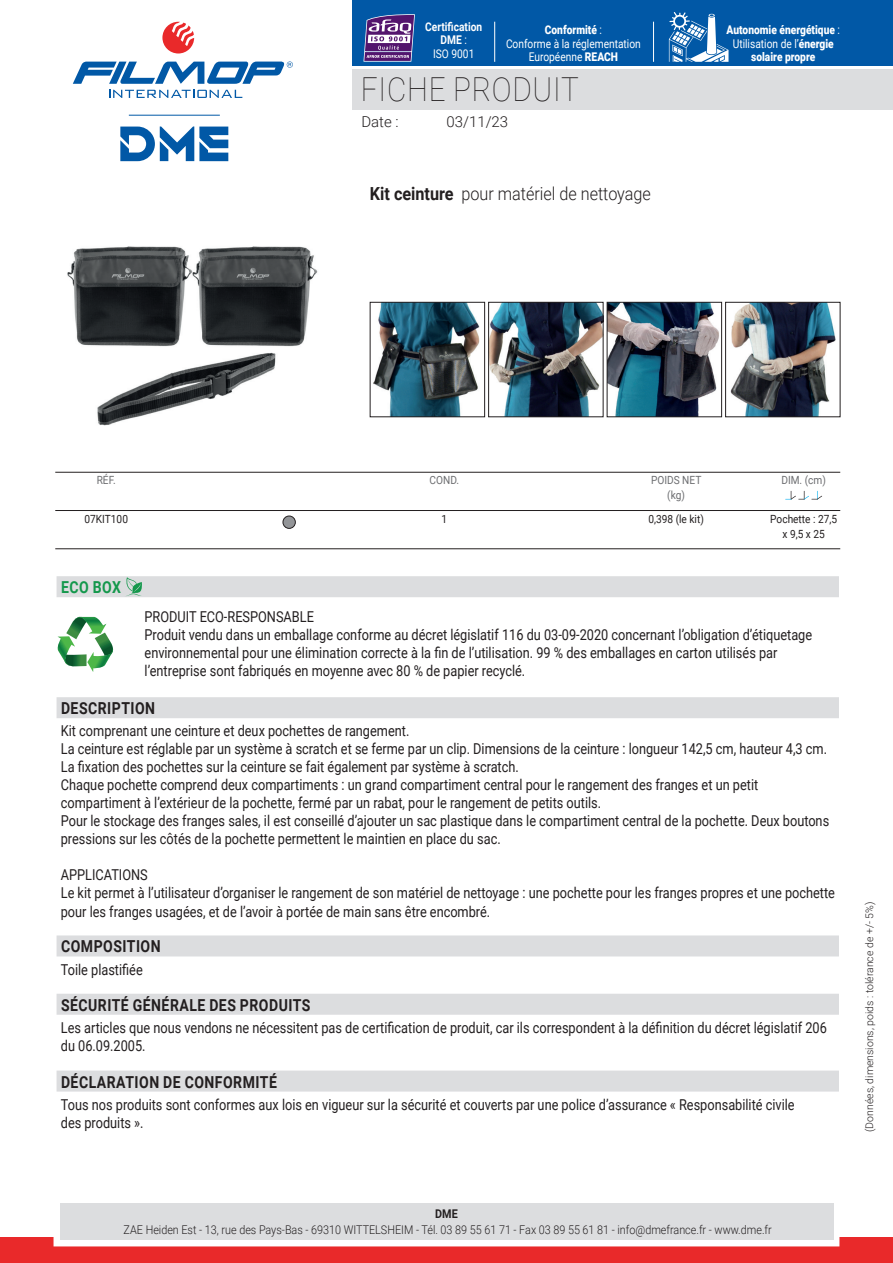
<style>
.page{position:relative;width:893px;height:1263px;background:#fff}
.page>*{position:absolute;margin:0;border:0;box-sizing:border-box;transform-origin:0 0}
.t1{font:100 33px "Roboto";letter-spacing:.025em;color:#231f20;scale:.9 1}
.t2{font:300 18px "Roboto";color:#231f20;scale:.9 1}
.t3{font:700 16.5px "Roboto";letter-spacing:.035em;color:#231f20;scale:.85 1}
.t4{font:700 16.5px "Roboto";letter-spacing:.035em;color:#14984c;scale:.85 1}
.t5{font:15px/18px "Roboto";color:#231f20;scale:.85 1}
.t6{font:300 15px "Roboto";color:#231f20}
.t7{font:300 12px "Roboto";color:#231f20;scale:.9 1}
.t8{font:900 12px/13.5px "Roboto";color:#fff;text-align:center;scale:.85 1}
.t9{font:12px/13.5px "Roboto";color:#fff;text-align:center;scale:.85 1}
.t10{font:700 12px/13.5px "Roboto";color:#fff;text-align:center;scale:.85 1}
.t11{font:700 12px "Roboto";color:#231f20;scale:.9 1}
.t12{font:11.25px/15px "Roboto";color:#231f20;text-align:center;scale:.9 1}
.t13{font:11.25px/15px "Roboto";color:#6c6d70;text-align:center;scale:.9 1}
.t14{font:300 10.5px "Roboto";color:#231f20}
.s1{font-weight:400}
.s2{font-weight:900}
.s3{font-weight:700}
</style>
<div class="page">
<div style="left:353px;top:69px;width:540px;height:40px;background:#dcdddf"></div>
<svg style="left:109px;top:90px;width:133px;height:8px"></svg>
<svg style="left:162px;top:22px;width:32px;height:32px"></svg>
<svg style="left:73px;top:61px;width:220px;height:23px"></svg>
<div style="left:353px;top:0;width:540px;height:66px;background:#0158a6"></div>
<div style="left:0;top:1237px;width:893px;height:26px;background:#e9292a"></div>
<div style="left:54px;top:1197px;width:785px;height:49px;border:12px solid #fff"></div>
<div style="left:60px;top:1203px;width:773px;height:37px;background:#dcdddf"></div>
<svg style="left:120px;top:126px;width:108px;height:35px"></svg>
<hr style="left:129px;top:115px;width:91px;height:1px;background:#0158a6">
<hr style="left:653px;top:22px;width:1px;height:40px;background:#fff">
<hr style="left:494px;top:22px;width:1px;height:40px;background:#fff">
<svg style="left:669px;top:12px;width:59px;height:50px"></svg>
<svg style="left:363px;top:14px;width:52px;height:48px;background:#7a619e"></svg>
<hr style="left:365px;top:51px;width:46px;height:1px;background:#fff">
<img style="left:67px;top:246px;width:251px;height:180px">
<img style="left:373px;top:304px;width:107px;height:111px">
<div style="left:370px;top:302px;width:115px;height:115px;border:1px solid #231f20"></div>
<img style="left:490px;top:304px;width:111px;height:111px">
<div style="left:488px;top:302px;width:115px;height:115px;border:1px solid #231f20"></div>
<img style="left:609px;top:304px;width:110px;height:111px">
<div style="left:607px;top:302px;width:115px;height:115px;border:1px solid #231f20"></div>
<img style="left:730px;top:304px;width:106px;height:111px">
<div style="left:725px;top:302px;width:115px;height:115px;border:1px solid #231f20"></div>
<div style="left:57px;top:576px;width:782px;height:21px;background:#dcdddf"></div>
<svg style="left:126px;top:577px;width:16px;height:19px"></svg>
<svg style="left:57px;top:616px;width:57px;height:56px"></svg>
<div style="left:57px;top:697px;width:782px;height:21px;background:#dcdddf"></div>
<div style="left:57px;top:935px;width:782px;height:21px;background:#dcdddf"></div>
<div style="left:57px;top:994px;width:782px;height:21px;background:#dcdddf"></div>
<div style="left:57px;top:1070px;width:782px;height:21px;background:#dcdddf"></div>
<hr style="left:55px;top:472px;width:785px;height:1px;background:#231f20">
<hr style="left:55px;top:548px;width:785px;height:1px;background:#231f20">
<hr style="left:55px;top:510px;width:785px;height:1px;background:#231f20">
<div style="left:283px;top:516px;width:12px;height:12px;background:#939598;border-radius:50%"></div>
<div style="left:283px;top:516px;width:12px;height:12px;border:1px solid #231f20;border-radius:50%"></div>
<svg style="left:785px;top:491px;width:37px;height:9px"></svg>
<p class="t10" style="left:425px;top:19px;width:68px">Certification<br>DME <span class="s1">:<br>ISO 9001</span></p>
<p class="t8" style="left:727px;top:23px;width:135px">Autonomie énergétique <span class="s1">:<br>Utilisation de l’</span>énergie solaire propre</p>
<p class="t9" style="left:506px;top:23px;width:160px"><span class="s2">Conformité</span> :<br>Conforme à la réglementation<br>Européenne <span class="s2">REACH</span></p>
<h1 class="t1" style="left:361px;top:66px;width:244px">FICHE PRODUIT</h1>
<p class="t6" style="left:361px;top:111px;width:39px">Date :</p>
<p class="t6" style="left:446px;top:111px;width:63px">03/11/23</p>
<p class="t2" style="left:370px;top:181px;width:314px"><span class="s3">Kit ceinture</span> pour matériel de nettoyage</p>
<p class="t13" style="left:97px;top:473px;width:23px">RÉF.</p>
<p class="t12" style="left:85px;top:511px;width:50px">07KIT100</p>
<p class="t4" style="left:61px;top:576px;width:72px">ECO BOX</p>
<p class="t13" style="left:430px;top:473px;width:34px">COND.</p>
<p class="t12" style="left:441px;top:511px;width:8px">1</p>
<p class="t13" style="left:651px;top:473px;width:57px">POIDS NET (kg)</p>
<p class="t12" style="left:648px;top:511px;width:63px">0,398 (le kit)</p>
<p class="t13" style="left:781px;top:473px;width:51px">DIM. (cm)</p>
<p class="t12" style="left:770px;top:511px;width:76px">Pochette : 27,5 x 9,5 x 25</p>
<p class="t5" style="left:145px;top:607px;width:787px">PRODUIT ECO-RESPONSABLE<br>Produit vendu dans un emballage conforme au décret législatif 116 du 03-09-2020 concernant l’obligation d’étiquetage environnemental pour une élimination correcte à la fin de l’utilisation. 99 % des emballages en carton utilisés par l’entreprise sont fabriqués en moyenne avec 80 % de papier recyclé.</p>
<p class="t3" style="left:61px;top:697px;width:112px">DESCRIPTION</p>
<p class="t5" style="left:61px;top:721px;width:905px">Kit comprenant une ceinture et deux pochettes de rangement.<br>La ceinture est réglable par un système à scratch et se ferme par un clip. Dimensions de la ceinture : longueur 142,5 cm, hauteur 4,3 cm.<br>La fixation des pochettes sur la ceinture se fait également par système à scratch.<br>Chaque pochette comprend deux compartiments : un grand compartiment central pour le rangement des franges et un petit compartiment à l’extérieur de la pochette, fermé par un rabat, pour le rangement de petits outils.<br>Pour le stockage des franges sales, il est conseillé d’ajouter un sac plastique dans le compartiment central de la pochette. Deux boutons pressions sur les côtés de la pochette permettent le maintien en place du sac.</p>
<p class="t5" style="left:61px;top:865px;width:912px">APPLICATIONS<br>Le kit permet à l’utilisateur d’organiser le rangement de son matériel de nettoyage : une pochette pour les franges propres et une pochette pour les franges usagées, et de l’avoir à portée de main sans être encombré.</p>
<p class="t3" style="left:61px;top:935px;width:119px">COMPOSITION</p>
<p class="t5" style="left:61px;top:960px;width:98px">Toile plastifiée</p>
<p class="t3" style="left:61px;top:993px;width:295px">SÉCURITÉ GÉNÉRALE DES PRODUITS</p>
<p class="t5" style="left:61px;top:1018px;width:903px">Les articles que nous vendons ne nécessitent pas de certification de produit, car ils correspondent à la définition du décret législatif 206 du 06.09.2005.</p>
<p class="t3" style="left:61px;top:1070px;width:256px">DÉCLARATION DE CONFORMITÉ</p>
<p class="t5" style="left:61px;top:1095px;width:865px">Tous nos produits sont conformes aux lois en vigueur sur la sécurité et couverts par une police d’assurance « Responsabilité civile des produits ».</p>
<p class="t14" style="left:862px;top:1132px;width:232px;rotate:-90deg">(Données, dimensions, poids : tolérance de +/- 5%)</p>
<p class="t11" style="left:435px;top:1205px;width:27px">DME</p>
<p class="t7" style="left:124px;top:1222px;width:722px">ZAE Heiden Est - 13, rue des Pays-Bas - 69310 WITTELSHEIM - Tél. 03 89 55 61 71 - Fax 03 89 55 61 81 - info@dmefrance.fr - www.dme.fr</p>
</div>
